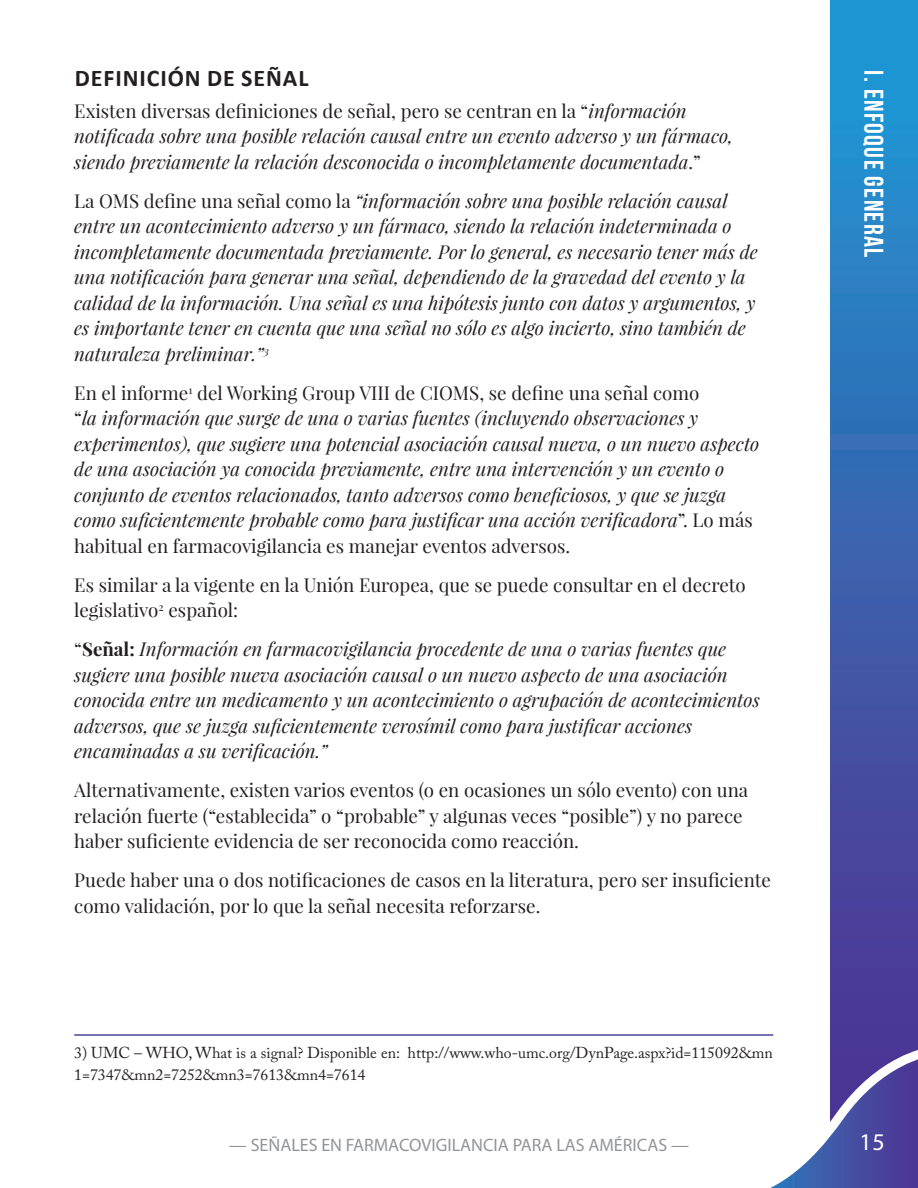
<style>
.page{position:relative;width:918px;height:1188px;background:#fff}
.page>*{position:absolute;margin:0;border:0;box-sizing:border-box;transform-origin:0 0}
.t1{font:700 27px "Bebas Neue";letter-spacing:.05em;color:#fff}
.SUBTITLE{font:700 24px "Calibri";letter-spacing:.04em;color:#231f20}
.t2{font:24px "Myriad Pro";color:#fff}
.BODY_TEXT{font:italic 18.75px/25.5px "Playfair Display";color:#231f20}
.BODY_TEXT-2{font:18.75px/25.5px "Playfair Display";color:#231f20}
.t3{font:18px "Myriad Pro";color:#939598}
.Copyright{font:15.75px/22.5px "Adobe Caslon Pro";color:#231f20}
.s1{font-style:normal}
.s2{font-weight:700;font-style:normal}
</style>
<div class="page">
<div style="left:830px;top:0;width:88px;height:1150px;background:linear-gradient(to bottom,#1c9cd6,#572889)"></div>
<svg style="left:770px;top:1041px;width:148px;height:147px"></svg>
<hr style="left:74px;top:1034px;width:699px;height:2px;background:#4b459c">
<p class="SUBTITLE" style="left:75px;top:61px;width:235px">DEFINICIÓN DE SEÑAL</p>
<p class="BODY_TEXT" style="left:74px;top:97px;width:660px"><span class="s1">Existen diversas definiciones de señal, pero se centran en la “</span>información notificada sobre una posible relación causal entre un evento adverso y un fármaco, siendo previamente la relación desconocida o incompletamente documentada<span class="s1">.”</span></p>
<p class="BODY_TEXT" style="left:74px;top:187px;width:685px"><span class="s1">La OMS define una señal como la</span> “información sobre una posible relación causal entre un acontecimiento adverso y un fármaco, siendo la relación indeterminada o incompletamente documentada previamente. Por lo general, es necesario tener más de una notificación para generar una señal, dependiendo de la gravedad del evento y la calidad de la información. Una señal es una hipótesis junto con datos y argumentos, y es importante tener en cuenta que una señal no sólo es algo incierto, sino también de naturaleza preliminar.”<sup>3</sup></p>
<p class="BODY_TEXT" style="left:74px;top:379px;width:687px"><span class="s1">En el informe</span><sup>1</sup> <span class="s1">del Working Group VIII de CIOMS, se define una señal como<br>“</span>la información que surge de una o varias fuentes (incluyendo observaciones y experimentos), que sugiere una potencial asociación causal nueva, o un nuevo aspecto de una asociación ya conocida previamente, entre una intervención y un evento o conjunto de eventos relacionados, tanto adversos como beneficiosos, y que se juzga como suficientemente probable como para justificar una acción verificadora<span class="s1">”. Lo más habitual en farmacovigilancia es manejar eventos adversos.</span></p>
<p class="BODY_TEXT-2" style="left:74px;top:572px;width:673px">Es similar a la vigente en la Unión Europea, que se puede consultar en el decreto legislativo<sup>2</sup> español:</p>
<p class="BODY_TEXT" style="left:74px;top:636px;width:687px"><span class="s1">“</span><span class="s2">Señal:</span> Información en farmacovigilancia procedente de una o varias fuentes que sugiere una posible nueva asociación causal o un nuevo aspecto de una asociación conocida entre un medicamento y un acontecimiento o agrupación de acontecimientos adversos, que se juzga suficientemente verosímil como para justificar acciones encaminadas a su verificación.”</p>
<p class="BODY_TEXT-2" style="left:74px;top:777px;width:676px">Alternativamente, existen varios eventos (o en ocasiones un sólo evento) con una relación fuerte (“establecida” o “probable” y algunas veces “posible”) y no parece haber suficiente evidencia de ser reconocida como reacción.</p>
<p class="BODY_TEXT-2" style="left:74px;top:867px;width:698px">Puede haber una o dos notificaciones de casos en la literatura, pero ser insuficiente como validación, por lo que la señal necesita reforzarse.</p>
<p class="Copyright" style="left:74px;top:1041px;width:700px">3) UMC – WHO, What is a signal? Disponible en: http://www.who-umc.org/DynPage.aspx?id=115092&amp;mn<br>1=7347&amp;mn2=7252&amp;mn3=7613&amp;mn4=7614</p>
<h1 class="t1" style="left:889px;top:70px;width:189px;rotate:90deg">I. Enfoque general</h1>
<p class="t3" style="left:229px;top:1134px;width:462px">— SEÑALES EN FARMACOVIGILANCIA PARA LAS AMÉRICAS —</p>
<p class="t2" style="left:860px;top:1127px;width:27px">15</p>
</div>
